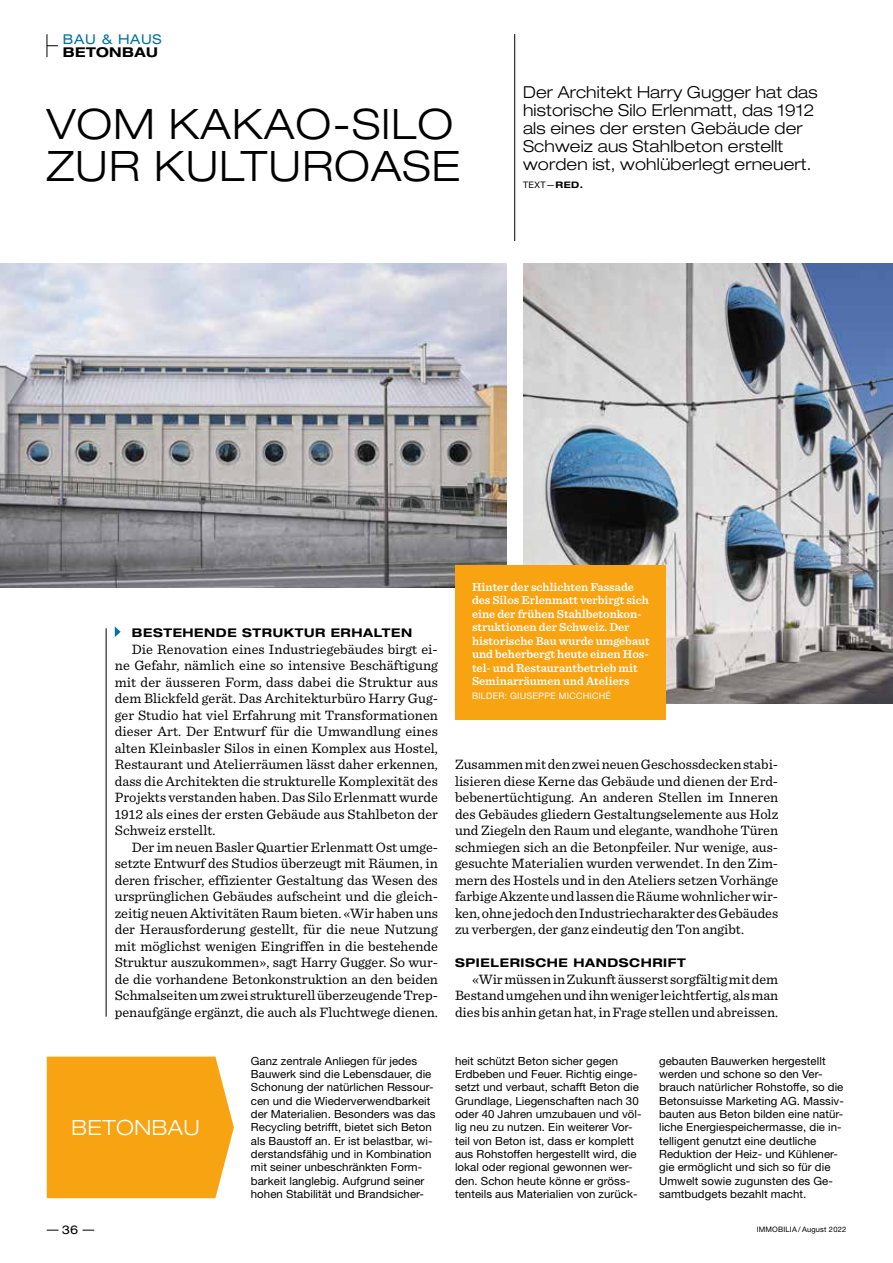
<style>
.page{position:relative;width:893px;height:1263px;background:#fff}
.page>*{position:absolute;margin:0;border:0;box-sizing:border-box;transform-origin:0 0}
.t1{font:300 expanded 42px/42px "Helvetica Neue LT Std";letter-spacing:.025em;color:#000}
.t2{font:300 expanded 21px "Helvetica Neue LT Std";letter-spacing:.025em;color:#fff}
.t3{font:300 expanded 16.5px/18px "Helvetica Neue LT Std";letter-spacing:.01em;color:#000}
.t4{font:14.25px/16.5px "Sentinel";color:#000;text-align:justify}
.t5{font:expanded 13.5px "Helvetica Neue LT Std";letter-spacing:.05em;color:#0073a4}
.t6{font:700 expanded 13.5px "Helvetica Neue LT Std";letter-spacing:.025em;color:#000}
.t7{font:600 12px/13.5px "Sentinel";color:#fff}
.t8{font:700 expanded 12px "Helvetica Neue LT Std";letter-spacing:.05em;color:#000}
.t9{font:expanded 12px "Helvetica Neue LT Std";color:#000}
.t10{font:11.25px/13.4px "Helvetica Neue LT Std";letter-spacing:.005em;color:#000}
.t11{font:9px "Helvetica Neue LT Std";letter-spacing:.025em;color:#fff}
.t12{font:9px "Helvetica Neue LT Std";color:#000}
.t13{font:7.5px "Helvetica Neue LT Std";letter-spacing:.025em;color:#000}
.s1{font-weight:700;font-stretch:expanded}
</style>
<div class="page">
<svg style="left:115px;top:626px;width:6px;height:11px"></svg>
<hr style="left:106px;top:628px;width:1px;height:389px;background:#000">
<hr style="left:514px;top:34px;width:1px;height:207px;background:#000">
<svg style="left:47px;top:34px;width:11px;height:23px"></svg>
<img style="left:0;top:264px;width:506px;height:324px">
<img style="left:523px;top:264px;width:370px;height:439px">
<div style="left:455px;top:565px;width:210px;height:155px;background:#f7a312"></div>
<div style="left:47px;top:1056px;width:187px;height:142px;background:#f7a312"></div>
<p class="t5" style="left:63px;top:31px;width:100px">BAU &amp; HAUS</p>
<p class="t6" style="left:63px;top:44px;width:96px">BETONBAU</p>
<h1 class="t1" style="left:47px;top:102px;width:415px">VOM KAKAO-SILO<br>ZUR KULTUROASE</h1>
<p class="t3" style="left:523px;top:83px;width:296px">Der Architekt Harry Gugger hat das historische Silo Erlenmatt, das 1912 als eines der ersten Gebäude der Schweiz aus Stahlbeton erstellt worden ist, wohlüberlegt erneuert.</p>
<p class="t12" style="left:523px;top:180px;width:62px">TEXT—<span class="s1">RED.</span></p>
<p class="t8" style="left:132px;top:625px;width:282px">BESTEHENDE STRUKTUR ERHALTEN</p>
<p class="t4" style="left:115px;top:640px;width:325px;text-indent:17px">Die Renovation eines Industriegebäudes birgt ei&shy;ne Gefahr, nämlich eine so intensive Beschäftigung mit der äusseren Form, dass dabei die Struktur aus dem Blickfeld gerät. Das Architekturbüro Harry Gug&shy;ger Studio hat viel Erfahrung mit Transformationen dieser Art. Der Entwurf für die Umwandlung eines alten Kleinbasler Silos in einen Komplex aus Hostel, Restaurant und Atelierräumen lässt daher erkennen, dass die Architekten die strukturelle Komplexität des Projekts verstanden haben. Das Silo Erlenmatt wurde 1912 als eines der ersten Gebäude aus Stahlbeton der Schweiz erstellt.</p>
<p class="t4" style="left:115px;top:838px;width:325px;text-indent:17px">Der im neuen Basler Quartier Erlenmatt Ost umge&shy;setzte Entwurf des Studios überzeugt mit Räumen, in deren frischer, effizienter Gestaltung das Wesen des ursprünglichen Gebäudes aufscheint und die gleich&shy;zeitig neuen Aktivitäten Raum bieten. «Wir haben uns der Herausforderung gestellt, für die neue Nutzung mit möglichst wenigen Eingriffen in die bestehende Struktur auszukommen», sagt Harry Gugger. So wur&shy;de die vorhandene Betonkonstruktion an den beiden Schmalseiten um zwei strukturell überzeugende Trep&shy;penaufgänge ergänzt, die auch als Fluchtwege dienen.</p>
<p class="t7" style="left:472px;top:579px;width:179px">Hinter der schlichten Fassade des Silos Erlenmatt verbirgt sich eine der frühen Stahlbetonkon&shy;struktionen der Schweiz. Der historische Bau wurde umgebaut und beherbergt heute einen Hos&shy;tel- und Restaurantbetrieb mit<br>Seminarräumen und Ateliers</p>
<p class="t11" style="left:472px;top:690px;width:141px">BILDER: GIUSEPPE MICCHICHÉ</p>
<p class="t4" style="left:455px;top:755px;width:325px">Zusammen mit den zwei neuen Geschossdecken stabi&shy;lisieren diese Kerne das Gebäude und dienen der Erd&shy;bebenertüchtigung. An anderen Stellen im Inneren des Gebäudes gliedern Gestaltungselemente aus Holz und Ziegeln den Raum und elegante, wandhohe Türen schmiegen sich an die Betonpfeiler. Nur wenige, aus&shy;gesuchte Materialien wurden verwendet. In den Zim&shy;mern des Hostels und in den Ateliers setzen Vorhänge farbige Akzente und lassen die Räume wohnlicher wir&shy;ken, ohne jedoch den Industriecharakter des Gebäudes zu verbergen, der ganz eindeutig den Ton angibt.</p>
<p class="t8" style="left:455px;top:955px;width:232px">SPIELERISCHE HANDSCHRIFT</p>
<p class="t4" style="left:455px;top:970px;width:325px;text-indent:17px">«Wir müssen in Zukunft äusserst sorgfältig mit dem Bestand umgehen und ihn weniger leichtfertig, als man dies bis anhin getan hat, in Frage stellen und abreissen.</p>
<h2 class="t2" style="left:71px;top:1115px;width:130px">BETONBAU</h2>
<p class="t10" style="left:251px;top:1054px;width:186px">Ganz zentrale Anliegen für jedes Bauwerk sind die Lebensdauer, die Schonung der natürlichen Ressour&shy;cen und die Wiederverwendbarkeit der Materialien. Besonders was das Recycling betrifft, bietet sich Beton als Baustoff an. Er ist belastbar, wi&shy;derstandsfähig und in Kombination mit seiner unbeschränkten Form&shy;barkeit langlebig. Aufgrund seiner hohen Stabilität und Brandsicher-</p>
<p class="t10" style="left:455px;top:1054px;width:188px">heit schützt Beton sicher gegen Erdbeben und Feuer. Richtig einge&shy;setzt und verbaut, schafft Beton die Grundlage, Liegenschaften nach 30 oder 40 Jahren umzubauen und völ&shy;lig neu zu nutzen. Ein weiterer Vor&shy;teil von Beton ist, dass er komplett aus Rohstoffen hergestellt wird, die lokal oder regional gewonnen wer&shy;den. Schon heute könne er gröss&shy;tenteils aus Materialien von zurück-</p>
<p class="t10" style="left:659px;top:1054px;width:186px">gebauten Bauwerken hergestellt werden und schone so den Ver&shy;brauch natürlicher Rohstoffe, so die Betonsuisse Marketing AG. Massiv&shy;bauten aus Beton bilden eine natür&shy;liche Energiespeichermasse, die in&shy;telligent genutzt eine deutliche Reduktion der Heiz- und Kühlener&shy;gie ermöglicht und sich so für die Umwelt sowie zugunsten des Ge&shy;samtbudgets bezahlt macht.</p>
<p class="t9" style="left:62px;top:1222px;width:18px">36</p>
<p class="t13" style="left:757px;top:1225px;width:91px">IMMOBILIA / August 2022</p>
</div>
